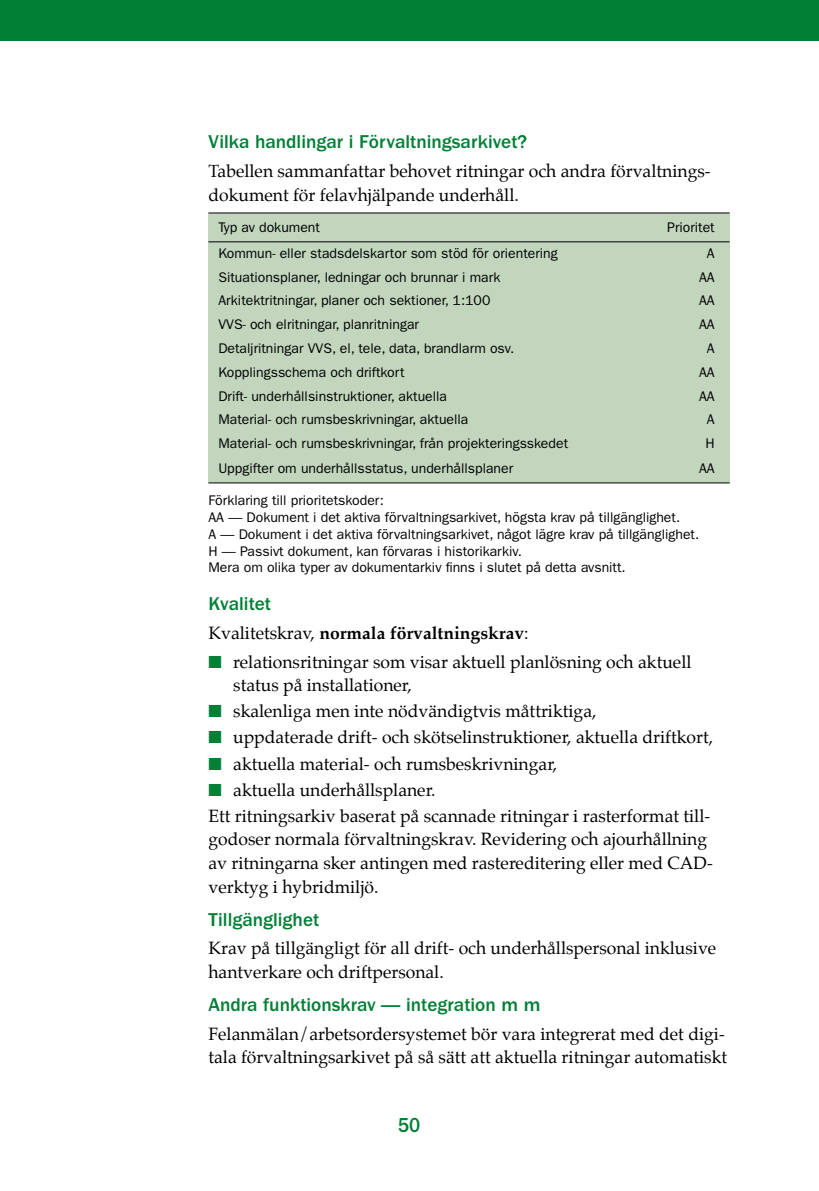
<style>
.page{position:relative;width:819px;height:1191px;background:#fff}
.page>*{position:absolute;margin:0;border:0;box-sizing:border-box;transform-origin:0 0}
.t1{font:500 21px "Franklin Gothic";color:#008035;scale:.9 1}
.t2{font:500 19.25px "Franklin Gothic";color:#008035}
.t3{font:17.5px/23.6px "Palatino";color:#000}
.t4{font:700 17.5px "Palatino";color:#000}
.t5{font:14px/16.8px "Franklin Gothic";color:#000}
.s1{font-weight:400}
.s2{color:#008035}
</style>
<div class="page">
<div style="left:0;top:0;width:818px;height:41px;background:#008035"></div>
<div style="left:208px;top:213px;width:521px;height:270px;background:#c1d6bd"></div>
<hr style="left:208px;top:212px;width:521px;height:1px;background:#000">
<hr style="left:208px;top:241px;width:521px;height:1px;background:#000">
<hr style="left:208px;top:482px;width:521px;height:1px;background:#000">
<p class="t2" style="left:208px;top:131px;width:320px">Vilka handlingar i Förvaltningsarkivet?</p>
<p class="t3" style="left:208px;top:159px;width:503px">Tabellen sammanfattar behovet ritningar och andra förvaltnings&shy;dokument för felavhjälpande underhåll.</p>
<p class="t5" style="left:218px;top:219px;width:103px">Typ av dokument</p>
<p class="t5" style="left:667px;top:219px;width:49px">Prioritet</p>
<p class="t5" style="left:218px;top:245px;width:341px">Kommun- eller stadsdelskartor som stöd för orientering</p>
<p class="t5" style="left:707px;top:245px;width:9px">A</p>
<p class="t5" style="left:218px;top:268px;width:284px">Situationsplaner, ledningar och brunnar i mark</p>
<p class="t5" style="left:699px;top:268px;width:17px">AA</p>
<p class="t5" style="left:218px;top:292px;width:273px">Arkitektritningar, planer och sektioner, 1:100</p>
<p class="t5" style="left:699px;top:292px;width:17px">AA</p>
<p class="t5" style="left:218px;top:316px;width:202px">VVS- och elritningar, planritningar</p>
<p class="t5" style="left:699px;top:316px;width:17px">AA</p>
<p class="t5" style="left:218px;top:340px;width:297px">Detaljritningar VVS, el, tele, data, brandlarm osv.</p>
<p class="t5" style="left:707px;top:340px;width:9px">A</p>
<p class="t5" style="left:218px;top:364px;width:188px">Kopplingsschema och driftkort</p>
<p class="t5" style="left:699px;top:364px;width:17px">AA</p>
<p class="t5" style="left:218px;top:387px;width:230px">Drift- underhållsinstruktioner, aktuella</p>
<p class="t5" style="left:699px;top:387px;width:17px">AA</p>
<p class="t5" style="left:218px;top:411px;width:251px">Material- och rumsbeskrivningar, aktuella</p>
<p class="t5" style="left:707px;top:411px;width:9px">A</p>
<p class="t5" style="left:218px;top:435px;width:351px">Material- och rumsbeskrivningar, från projekteringsskedet</p>
<p class="t5" style="left:705px;top:435px;width:11px">H</p>
<p class="t5" style="left:218px;top:460px;width:296px">Uppgifter om underhållsstatus, underhållsplaner</p>
<p class="t5" style="left:699px;top:460px;width:17px">AA</p>
<p class="t5" style="left:208px;top:492px;width:492px">Förklaring till prioritetskoder:<br>AA — Dokument i det aktiva förvaltningsarkivet, högsta krav på tillgänglighet.<br>A — Dokument i det aktiva förvaltningsarkivet, något lägre krav på tillgänglighet.<br>H — Passivt dokument, kan förvaras i historikarkiv.<br>Mera om olika typer av dokumentarkiv finns i slutet på detta avsnitt.</p>
<p class="t2" style="left:208px;top:593px;width:64px">Kvalitet</p>
<p class="t4" style="left:208px;top:618px;width:321px"><span class="s1">Kvalitetskrav,</span> normala förvaltningskrav<span class="s1">:</span></p>
<p class="t3" style="left:233px;top:650px;width:460px;text-indent:-25px"><span class="s2">■</span> relationsritningar som visar aktuell planlösning och aktuell status på installationer,</p>
<p class="t3" style="left:208px;top:699px;width:389px"><span class="s2">■</span> skalenliga men inte nödvändigtvis måttriktiga,</p>
<p class="t3" style="left:208px;top:725px;width:506px"><span class="s2">■</span> uppdaterade drift- och skötselinstruktioner, aktuella driftkort,</p>
<p class="t3" style="left:208px;top:751px;width:350px"><span class="s2">■</span> aktuella material- och rumsbeskrivningar,</p>
<p class="t3" style="left:208px;top:776px;width:503px;line-height:26.1px"><span class="s2">■</span> aktuella underhållsplaner.<br>Ett ritningsarkiv baserat på scannade ritningar i rasterformat till-</p>
<p class="t3" style="left:208px;top:827px;width:506px">godoser normala förvaltningskrav. Revidering och ajourhållning av ritningarna sker antingen med rastereditering eller med CAD&shy;verktyg i hybridmiljö.</p>
<p class="t2" style="left:208px;top:908px;width:112px">Tillgänglighet</p>
<p class="t3" style="left:208px;top:936px;width:509px">Krav på tillgängligt för all drift- och underhållspersonal inklusive hantverkare och driftpersonal.</p>
<p class="t2" style="left:208px;top:993px;width:333px">Andra funktionskrav — integration m m</p>
<p class="t3" style="left:208px;top:1021px;width:520px">Felanmälan/arbetsordersystemet bör vara integrerat med det digi&shy;tala förvaltningsarkivet på så sätt att aktuella ritningar automatiskt</p>
<p class="t1" style="left:398px;top:1113px;width:26px">50</p>
</div>
